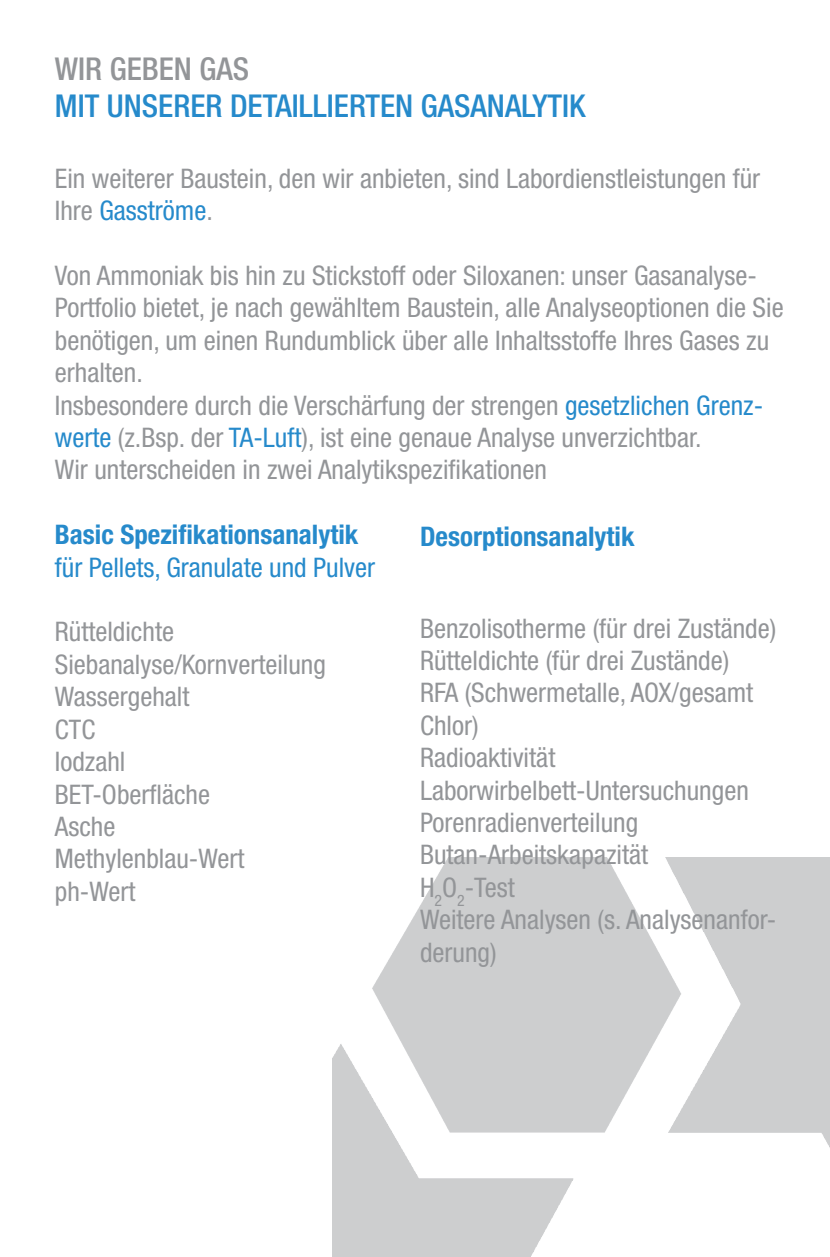
<style>
.page{position:relative;width:830px;height:1257px;background:#fff}
.page>*{position:absolute;margin:0;border:0;box-sizing:border-box;transform-origin:0 0}
.t1{font:500 condensed 31.5px "Helvetica Neue LT Std";color:#268acb}
.t2{font:500 condensed 31.5px "Helvetica Neue LT Std";color:#939598}
.t3{font:condensed 27px/32.4px "Helvetica Neue LT Std";color:#939598}
.t4{font:700 condensed 27px "Helvetica Neue LT Std";color:#268acb}
.t5{font:condensed 27px "Helvetica Neue LT Std";color:#268acb}
.s1{color:#268acb}
</style>
<div class="page">
<img style="left:332px;top:857px;width:497px;height:399px">
<p class="t2" style="left:55px;top:50px;width:196px">WIR GEBEN GAS</p>
<p class="t1" style="left:55px;top:87px;width:532px">MIT UNSERER DETAILLIERTEN GASANALYTIK</p>
<p class="t3" style="left:55px;top:162px;width:706px">Ein weiterer Baustein, den wir anbieten, sind Labordienstleistungen für<br>Ihre <span class="s1">Gasströme</span>.</p>
<p class="t3" style="left:55px;top:259px;width:730px">Von Ammoniak bis hin zu Stickstoff oder Siloxanen: unser Gasanalyse-Portfolio bietet, je nach gewähltem Baustein, alle Analyseoptionen die Sie benötigen, um einen Rundumblick über alle Inhaltsstoffe Ihres Gases zu erhalten.<br>Insbesondere durch die Verschärfung der strengen <span class="s1">gesetzlichen Grenz&shy;werte</span> (z.Bsp. der <span class="s1">TA-Luft</span>), ist eine genaue Analyse unverzichtbar.<br>Wir unterscheiden in zwei Analytikspezifikationen</p>
<p class="t4" style="left:55px;top:518px;width:305px">Basic Spezifikationsanalytik</p>
<p class="t5" style="left:55px;top:551px;width:322px">für Pellets, Granulate und Pulver</p>
<p class="t3" style="left:55px;top:615px;width:272px">Rütteldichte<br>Siebanalyse/Kornverteilung<br>Wassergehalt<br>CTC<br>Iodzahl<br>BET-Oberfläche<br>Asche<br>Methylenblau-Wert ph-Wert</p>
<p class="t4" style="left:420px;top:520px;width:216px">Desorptionsanalytik</p>
<p class="t3" style="left:420px;top:611px;width:357px">Benzolisotherme (für drei Zustände)<br>Rütteldichte (für drei Zustände)<br>RFA (Schwermetalle, AOX/gesamt<br>Chlor)<br>Radioaktivität<br>Laborwirbelbett-Untersuchungen<br>Porenradienverteilung<br>Butan-Arbeitskapazität<br>H<sub>2</sub>O<sub>2</sub>-Test<br>Weitere Analysen (s. Analysenanfor&shy;derung)</p>
</div>
